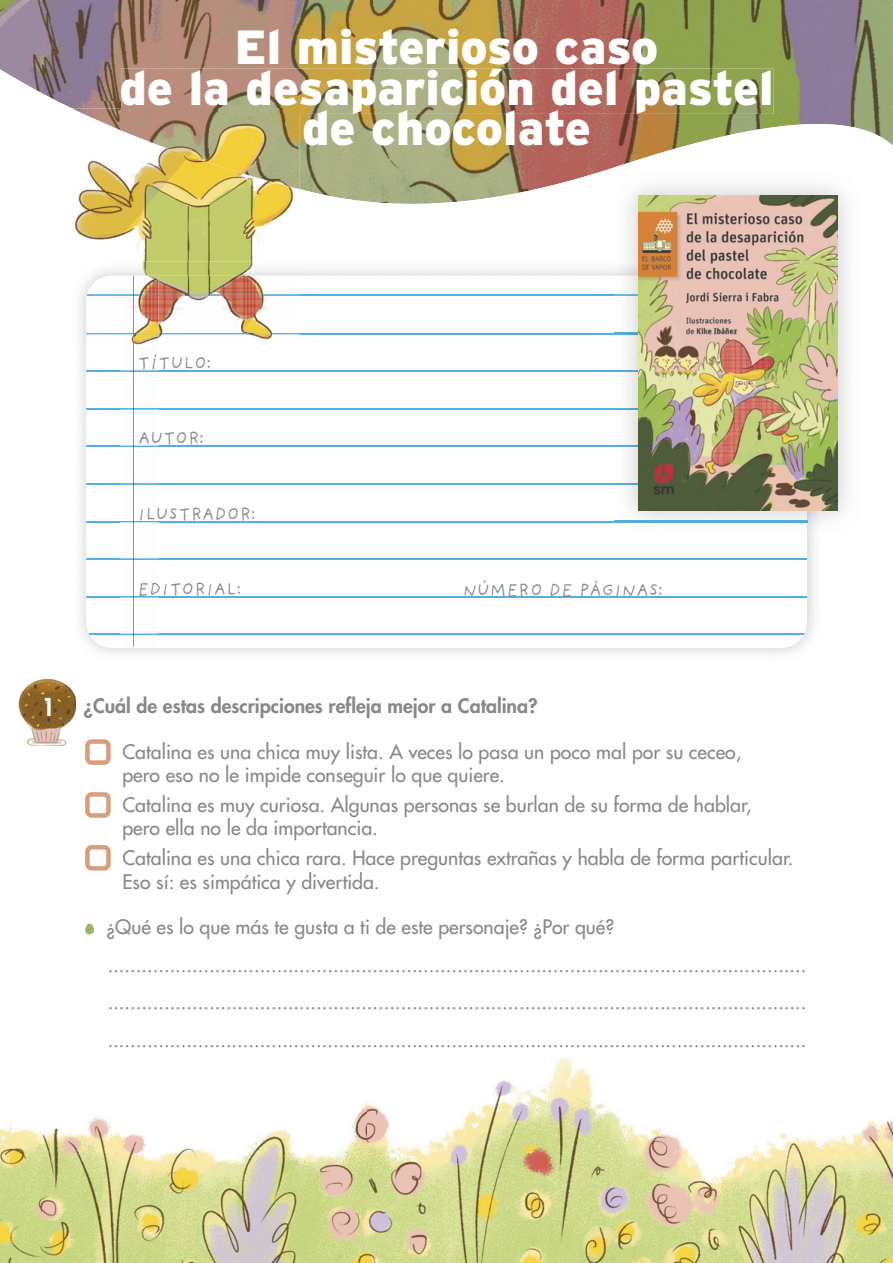
<style>
.page{position:relative;width:893px;height:1263px;background:#fff}
.page>*{position:absolute;margin:0;border:0;box-sizing:border-box;transform-origin:0 0}
.t1{font:900 47.85px/40.3px "Interstate";color:#fff;text-align:center}
.t2{font:500 19.5px/37.5px "Futura Std";color:#888}
.t3{font:800 19.5px "Futura Std";color:#888}
.t4{font:18px "Providence Sans Pro";letter-spacing:.01em;color:#888}
.s1{font-size:24px;color:#fff}
</style>
<div class="page">
<img style="left:0;top:1056px;width:893px;height:206px">
<hr style="left:86px;top:294px;width:721px;height:2px;background:#50b1e9">
<hr style="left:86px;top:333px;width:721px;height:1px;background:#50b1e9">
<hr style="left:86px;top:371px;width:721px;height:1px;background:#50b1e9">
<hr style="left:86px;top:408px;width:721px;height:1px;background:#50b1e9">
<hr style="left:86px;top:446px;width:721px;height:1px;background:#50b1e9">
<hr style="left:86px;top:483px;width:721px;height:2px;background:#50b1e9">
<hr style="left:86px;top:521px;width:721px;height:1px;background:#50b1e9">
<hr style="left:86px;top:559px;width:721px;height:1px;background:#50b1e9">
<hr style="left:86px;top:596px;width:721px;height:1px;background:#50b1e9">
<hr style="left:86px;top:634px;width:721px;height:1px;background:#50b1e9">
<img style="left:120px;top:344px;width:38px;height:290px">
<img style="left:120px;top:371px;width:38px;height:1px">
<img style="left:120px;top:408px;width:38px;height:1px">
<img style="left:120px;top:446px;width:38px;height:1px">
<img style="left:120px;top:483px;width:38px;height:2px">
<img style="left:120px;top:521px;width:38px;height:1px">
<img style="left:120px;top:559px;width:38px;height:1px">
<img style="left:120px;top:596px;width:38px;height:1px">
<hr style="left:133px;top:597px;width:1px;height:37px;background:#5b6cae">
<hr style="left:133px;top:560px;width:1px;height:36px;background:#5b6cae">
<hr style="left:133px;top:522px;width:1px;height:37px;background:#5b6cae">
<hr style="left:133px;top:485px;width:1px;height:36px;background:#5b6cae">
<hr style="left:133px;top:447px;width:1px;height:36px;background:#5b6cae">
<hr style="left:133px;top:409px;width:1px;height:37px;background:#5b6cae">
<hr style="left:133px;top:372px;width:1px;height:36px;background:#5b6cae">
<svg style="left:133px;top:344px;width:1px;height:28px"></svg>
<svg style="left:133px;top:634px;width:1px;height:13px"></svg>
<img style="left:0;top:0;width:893px;height:102px">
<img style="left:59px;top:102px;width:62px;height:6px">
<img style="left:300px;top:114px;width:383px;height:90px">
<img style="left:683px;top:102px;width:210px;height:45px">
<img style="left:121px;top:68px;width:652px;height:46px">
<img style="left:19px;top:679px;width:56px;height:67px">
<svg style="left:85px;top:923px;width:9px;height:12px"></svg>
<div style="left:85px;top:739px;width:26px;height:26px;border:4px solid #d99e7c;border-radius:4px"></div>
<div style="left:85px;top:792px;width:26px;height:26px;border:4px solid #d99e7c;border-radius:4px"></div>
<div style="left:85px;top:845px;width:26px;height:25px;border:4px solid #d99e7c;border-radius:4px"></div>
<img style="left:615px;top:172px;width:232px;height:348px">
<img style="left:615px;top:276px;width:192px;height:247px">
<img style="left:615px;top:294px;width:23px;height:2px">
<img style="left:615px;top:333px;width:23px;height:1px">
<img style="left:615px;top:371px;width:23px;height:1px">
<img style="left:615px;top:408px;width:23px;height:1px">
<img style="left:615px;top:446px;width:23px;height:1px">
<img style="left:615px;top:483px;width:23px;height:2px">
<img style="left:615px;top:521px;width:192px;height:1px">
<img style="left:638px;top:195px;width:199px;height:315px">
<img style="left:75px;top:189px;width:219px;height:72px">
<img style="left:76px;top:261px;width:224px;height:83px">
<img style="left:86px;top:276px;width:214px;height:68px">
<img style="left:87px;top:294px;width:213px;height:2px">
<img style="left:86px;top:333px;width:214px;height:1px">
<img style="left:120px;top:276px;width:38px;height:68px">
<img style="left:120px;top:294px;width:38px;height:2px">
<img style="left:120px;top:333px;width:38px;height:1px">
<img style="left:133px;top:276px;width:1px;height:68px">
<img style="left:72px;top:108px;width:228px;height:81px">
<img style="left:121px;top:108px;width:179px;height:6px">
<h1 class="t1" style="left:119px;top:28px;width:656px">El misterioso caso<br>de la desaparición del pastel de chocolate</h1>
<p class="t4" style="left:138px;top:352px;width:75px">TÍTULO:</p>
<p class="t4" style="left:138px;top:428px;width:68px">AUTOR:</p>
<p class="t4" style="left:138px;top:503px;width:119px">ILUSTRADOR:</p>
<p class="t4" style="left:138px;top:578px;width:105px">EDITORIAL:</p>
<p class="t4" style="left:463px;top:579px;width:202px">NÚMERO DE PÁGINAS:</p>
<p class="t3" style="left:42px;top:696px;width:497px"><span class="s1">1</span> ¿Cuál de estas descripciones refleja mejor a Catalina?</p>
<p class="t2" style="left:122px;top:741px;width:620px;line-height:23.4px">Catalina es una chica muy lista. A veces lo pasa un poco mal por su ceceo, pero eso no le impide conseguir lo que quiere.</p>
<p class="t2" style="left:122px;top:794px;width:631px;line-height:23.4px">Catalina es muy curiosa. Algunas personas se burlan de su forma de hablar, pero ella no le da importancia.</p>
<p class="t2" style="left:122px;top:847px;width:673px;line-height:23.4px">Catalina es una chica rara. Hace preguntas extrañas y habla de forma particular.<br>Eso sí: es simpática y divertida.</p>
<p class="t2" style="left:106px;top:910px;width:702px">¿Qué es lo que más te gusta a ti de este personaje? ¿Por qué? ............................................................................................................................ ............................................................................................................................ ............................................................................................................................</p>
</div>
